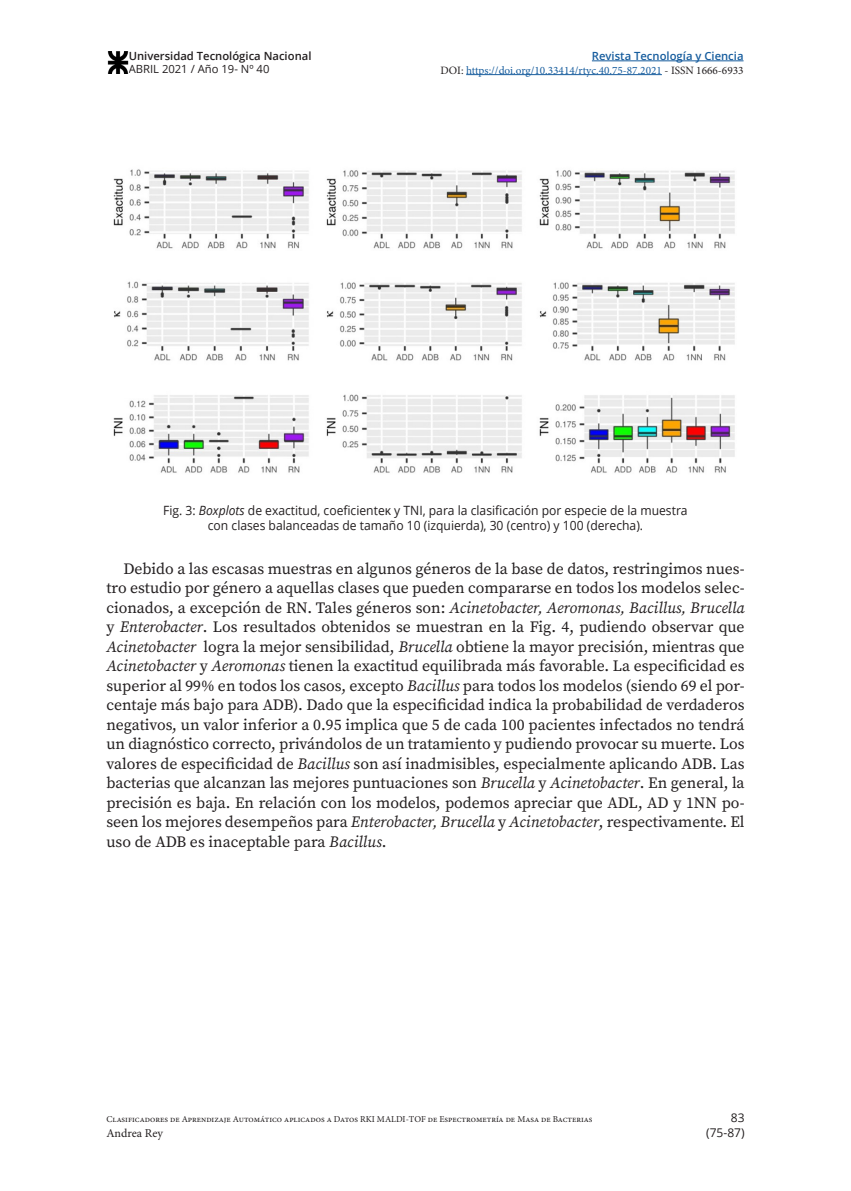
<style>
.page{position:relative;width:851px;height:1191px;background:#fff}
.page>*{position:absolute;margin:0;border:0;box-sizing:border-box;transform-origin:0 0}
.texto_central{font:15.75px/19.5px "Source Serif Pro";color:#231f20;text-align:justify}
.titulo_figuras_-_cua{font:12.75px/15px "Open Sans";color:#231f20;text-align:center;scale:.95 1}
.t1{font:12px/15px "Open Sans";color:#231f20;text-align:right}
.t2{font:12px "Minion Pro";color:#231f20}
.t3{font:11.25px "Minion Pro";color:#175d9e}
.t4{font:600 11.25px "Open Sans";color:#231f20}
.t5{font:600 11.25px "Open Sans";color:#175d9e}
.t6{font:11.25px "Open Sans";color:#231f20}
.t7{font:9px "Minion Pro";color:#231f20}
.s1{color:#231f20}
.s2{font-style:italic}
</style>
<div class="page">
<hr style="left:591px;top:61px;width:152px;height:1px;background:#175d9e">
<hr style="left:466px;top:74px;width:195px;height:1px;background:#175d9e">
<img style="left:107px;top:51px;width:22px;height:23px">
<img style="left:113px;top:169px;width:622px;height:304px">
<p class="t4" style="left:129px;top:48px;width:184px">Universidad Tecnológica Nacional</p>
<p class="t6" style="left:129px;top:61px;width:142px">ABRIL 2021 / Año 19- Nº 40</p>
<p class="t5" style="left:591px;top:48px;width:153px">Revista Tecnología y Ciencia</p>
<p class="t3" style="left:440px;top:62px;width:304px"><span class="s1">DOI:</span> https://doi.org/10.33414/rtyc.40.75-87.2021 <span class="s1">- ISSN 1666-6933</span></p>
<p class="titulo_figuras_-_cua" style="left:163px;top:502px;width:553px">Fig. 3: <span class="s2">Boxplots</span> de exactitud, coeficienteκ y TNI, para la clasificación por especie de la muestra con clases balanceadas de tamaño 10 (izquierda), 30 (centro) y 100 (derecha).</p>
<p class="texto_central" style="left:106px;top:559px;width:639px;text-indent:17px">Debido a las escasas muestras en algunos géneros de la base de datos, restringimos nues&shy;tro estudio por género a aquellas clases que pueden compararse en todos los modelos selec&shy;cionados, a excepción de RN. Tales géneros son: <span class="s2">Acinetobacter, Aeromonas, Bacillus, Brucella </span>y <span class="s2">Enterobacter</span>. Los resultados obtenidos se muestran en la Fig. 4, pudiendo observar que <span class="s2">Acinetobacter</span> logra la mejor sensibilidad, <span class="s2">Brucella</span> obtiene la mayor precisión, mientras que <span class="s2">Acinetobacter</span> y <span class="s2">Aeromonas</span> tienen la exactitud equilibrada más favorable. La especificidad es superior al 99% en todos los casos, excepto <span class="s2">Bacillus</span> para todos los modelos (siendo 69 el por&shy;centaje más bajo para ADB). Dado que la especificidad indica la probabilidad de verdaderos negativos, un valor inferior a 0.95 implica que 5 de cada 100 pacientes infectados no tendrá un diagnóstico correcto, privándolos de un tratamiento y pudiendo provocar su muerte. Los valores de especificidad de <span class="s2">Bacillus</span> son así inadmisibles, especialmente aplicando ADB. Las bacterias que alcanzan las mejores puntuaciones son <span class="s2">Brucella</span> y <span class="s2">Acinetobacter</span>. En general, la precisión es baja. En relación con los modelos, podemos apreciar que ADL, AD y 1NN po&shy;seen los mejores desempeños para <span class="s2">Enterobacter, Brucella</span> y <span class="s2">Acinetobacter</span>, respectivamente. El uso de ADB es inaceptable para <span class="s2">Bacillus</span>.</p>
<p class="t7" style="left:106px;top:1112px;width:487px">Clasificadores de Aprendizaje Automático aplicados a Datos RKI MALDI-TOF de Espectrometría de Masa de Bacterias</p>
<p class="t2" style="left:106px;top:1124px;width:58px">Andrea Rey</p>
<p class="t1" style="left:706px;top:1110px;width:40px">83 (75-87)</p>
</div>
